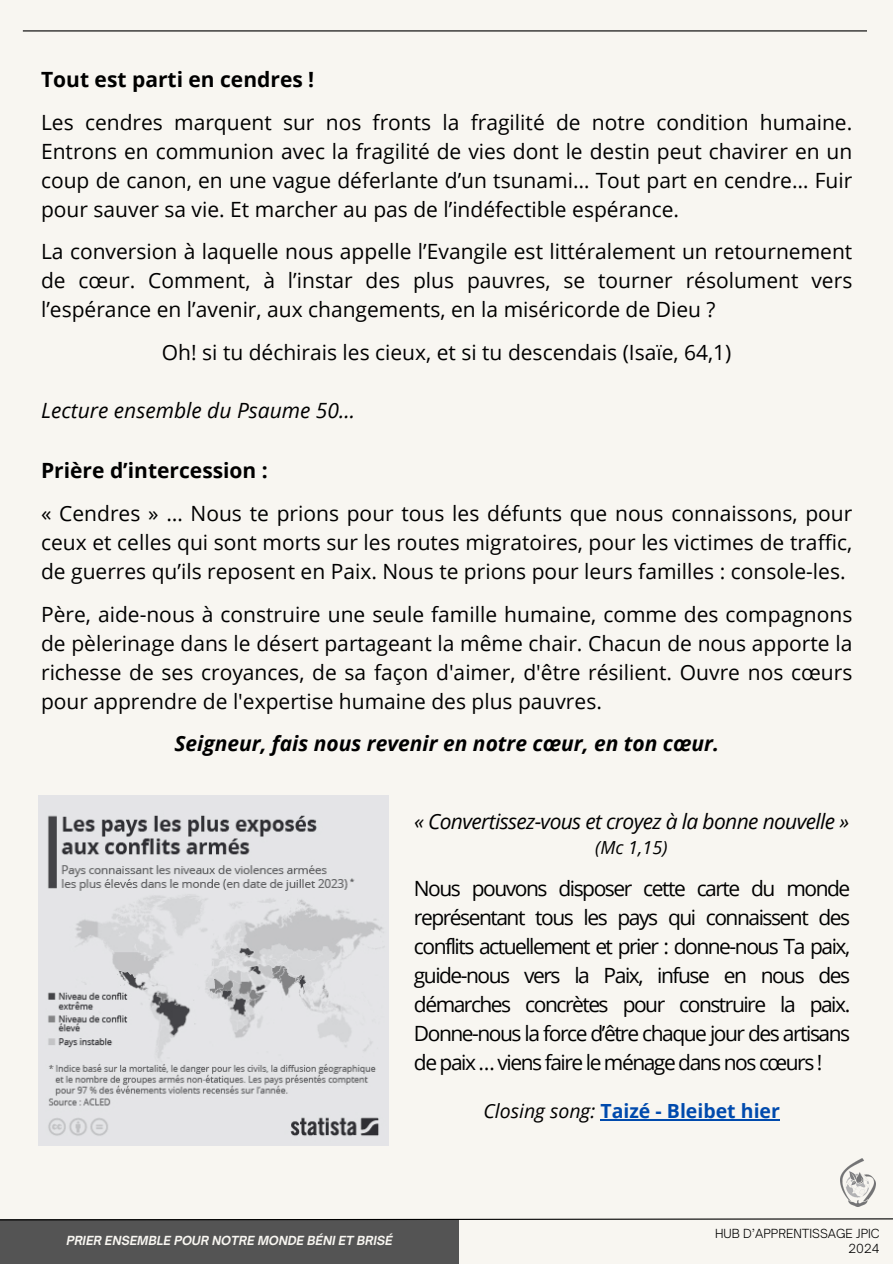
<style>
.page{position:relative;width:893px;height:1264px;background:#fff}
.page>*{position:absolute;margin:0;border:0;box-sizing:border-box;transform-origin:0 0}
.t1{font:21px/28.8px "Open Sans";color:#000;text-align:justify}
.t2{font:italic 700 21px "Open Sans";color:#000}
.t3{font:700 21px "Open Sans";color:#000}
.t4{font:italic 21px "Open Sans";letter-spacing:-.03em;color:#000}
.t5{font:italic 21px "Open Sans";color:#000}
.t6{font:700 19.5px "Open Sans";color:#004aad}
.t7{font:italic 18px "Open Sans";color:#000}
.t8{font:italic 700 12px "Open Sauce One";color:#f8f6f1}
.t9{font:300 12px "Open Sauce One";color:#000}
.s1{font-weight:400;font-style:italic;color:#000}
</style>
<div class="page">
<div style="left:0;top:0;width:892px;height:1263px;background:#f8f6f1"></div>
<hr style="left:23px;top:30px;width:843px;height:1px;background:#000">
<img style="left:38px;top:795px;width:350px;height:350px">
<div style="left:0;top:1218px;width:459px;height:45px;background:#545454"></div>
<svg style="left:0;top:1218px;width:892px;height:2px;background:#757471"></svg>
<img style="left:840px;top:1158px;width:35px;height:47px">
<hr style="left:600px;top:1119px;width:180px;height:1px;background:#004aad">
<h2 class="t3" style="left:41px;top:65px;width:275px">Tout est parti en cendres !</h2>
<h2 class="t1" style="left:41px;top:107px;width:812px">Les cendres marquent sur nos fronts la fragilité de notre condition humaine.<br>Entrons en communion avec la fragilité de vies dont le destin peut chavirer en un coup de canon, en une vague déferlante d’un tsunami… Tout part en cendre… Fuir pour sauver sa vie. Et marcher au pas de l’indéfectible espérance.</h2>
<h2 class="t1" style="left:41px;top:237px;width:812px">La conversion à laquelle nous appelle l’Evangile est littéralement un retournement de cœur. Comment, à l’instar des plus pauvres, se tourner résolument vers l’espérance en l’avenir, aux changements, en la miséricorde de Dieu ?</h2>
<h1 class="t1" style="left:162px;top:337px;width:571px">Oh! si tu déchirais les cieux, et si tu descendais (Isaïe, 64,1)</h1>
<h2 class="t5" style="left:41px;top:395px;width:315px">Lecture ensemble du Psaume 50...</h2>
<h2 class="t3" style="left:41px;top:456px;width:228px">Prière d’intercession :</h2>
<h1 class="t1" style="left:41px;top:498px;width:812px">« Cendres » … Nous te prions pour tous les défunts que nous connaissons, pour ceux et celles qui sont morts sur les routes migratoires, pour les victimes de traffic, de guerres qu’ils reposent en Paix. Nous te prions pour leurs familles : console-les.</h1>
<p class="t1" style="left:41px;top:599px;width:812px">Père, aide-nous à construire une seule famille humaine, comme des compagnons de pèlerinage dans le désert partageant la même chair. Chacun de nous apporte la richesse de ses croyances, de sa façon d'aimer, d'être résilient. Ouvre nos cœurs pour apprendre de l'expertise humaine des plus pauvres.</p>
<h2 class="t2" style="left:174px;top:729px;width:546px">Seigneur, fais nous revenir en notre cœur, en ton cœur.</h2>
<h2 class="t4" style="left:414px;top:806px;width:436px">« Convertissez-vous et croyez à la bonne nouvelle »</h2>
<h2 class="t7" style="left:595px;top:835px;width:74px">(Mc 1,15)</h2>
<h2 class="t1" style="left:414px;top:873px;width:438px">Nous pouvons disposer cette carte du monde représentant tous les pays qui connaissent des conflits actuellement et prier : donne-nous Ta paix, guide-nous vers la Paix, infuse en nous des démarches concrètes pour construire la paix.<br>Donne-nous la force d’être chaque jour des artisans de paix … viens faire le ménage dans nos cœurs !</h2>
<p class="t8" style="left:66px;top:1233px;width:328px">PRIER ENSEMBLE POUR NOTRE MONDE BÉNI ET BRISÉ</p>
<p class="t6" style="left:483px;top:1097px;width:298px"><span class="s1">Closing song:</span> Taizé - Bleibet hier</p>
<p class="t9" style="left:715px;top:1226px;width:166px">HUB D’APPRENTISSAGE JPIC</p>
<h3 class="t9" style="left:848px;top:1241px;width:33px">2024</h3>
</div>
